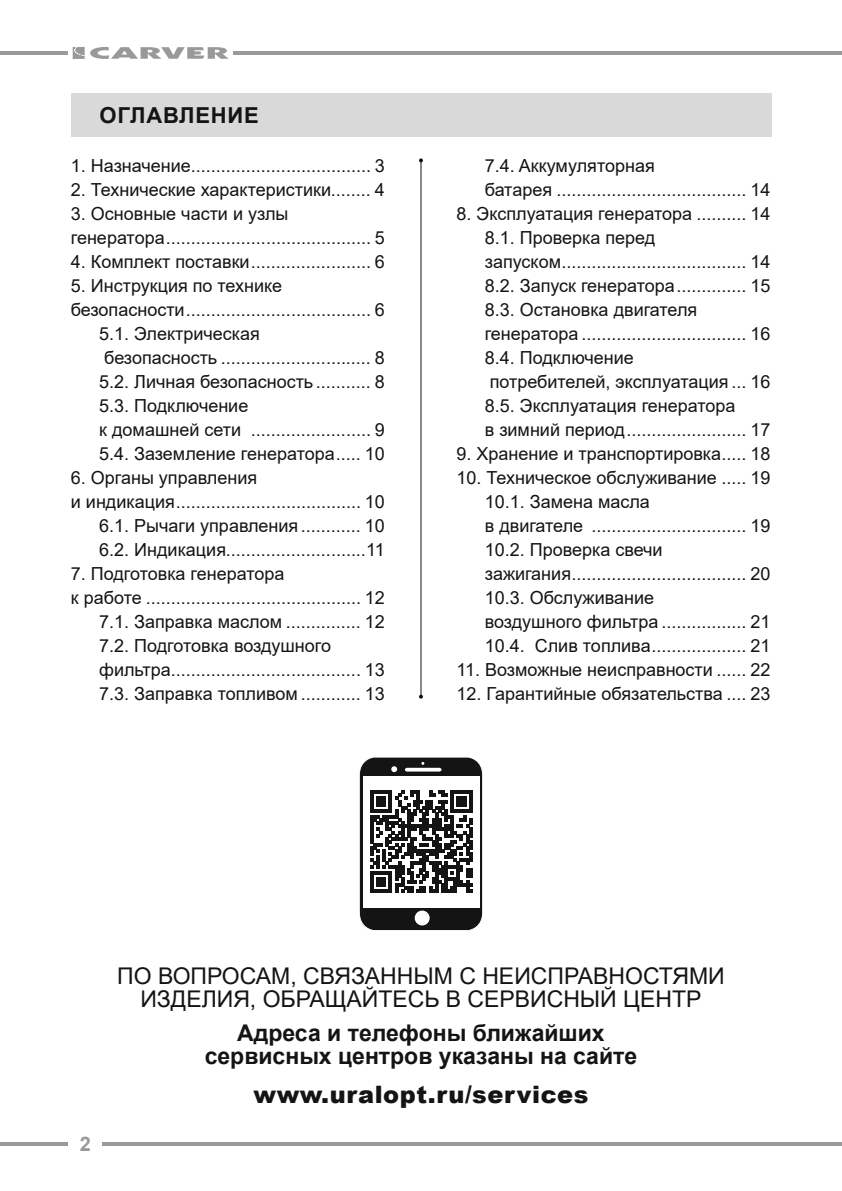
<style>
.page{position:relative;width:842px;height:1191px;background:#fff}
.page>*{position:absolute;margin:0;border:0;box-sizing:border-box;transform-origin:0 0}
.t1{font:900 24px "Arial";letter-spacing:.025em;color:#131413}
.t2{font:23px/22.8px "Arial";color:#131413;text-align:center}
.t3{font:700 23px/22.8px "Arial";color:#131413;text-align:center}
.t4{font:700 22px "Arial";letter-spacing:.035em;color:#131413}
.t5{font:700 20px "Arial";color:#999}
.t6{font:18px/24px "Arial";color:#131413}
</style>
<div class="page">
<hr style="left:234px;top:51px;width:608px;height:4px;background:#999">
<hr style="left:102px;top:1142px;width:740px;height:3px;background:#999">
<hr style="left:0;top:51px;width:68px;height:4px;background:#999">
<svg style="left:0;top:1142px;width:68px;height:3px"></svg>
<svg style="left:73px;top:47px;width:156px;height:12px"></svg>
<div style="left:71px;top:94px;width:700px;height:43px;background:#d9d9d9"></div>
<svg style="left:359px;top:757px;width:124px;height:174px"></svg>
<hr style="left:420px;top:160px;width:1px;height:536px;background:#131413">
<svg style="left:419px;top:158px;width:4px;height:4px"></svg>
<svg style="left:419px;top:694px;width:4px;height:4px"></svg>
<p class="t4" style="left:100px;top:100px;width:161px">ОГЛАВЛЕНИЕ</p>
<p class="t6" style="left:71px;top:153px;width:315px">1. Назначение.................................... 3</p>
<p class="t6" style="left:71px;top:177px;width:315px">2. Технические характеристики........ 4</p>
<p class="t6" style="left:71px;top:201px;width:315px">3. Основные части и узлы генератора......................................... 5</p>
<p class="t6" style="left:71px;top:249px;width:315px">4. Комплект поставки........................ 6</p>
<p class="t6" style="left:71px;top:273px;width:213px">5. Инструкция по технике</p>
<p class="t6" style="left:71px;top:297px;width:315px">безопасности..................................... 6</p>
<p class="t6" style="left:99px;top:321px;width:162px">5.1. Электрическая</p>
<p class="t6" style="left:104px;top:345px;width:282px">безопасность .............................. 8</p>
<p class="t6" style="left:99px;top:369px;width:287px">5.2. Личная безопасность ........... 8</p>
<p class="t6" style="left:99px;top:393px;width:151px">5.3. Подключение</p>
<p class="t6" style="left:99px;top:417px;width:287px">к домашней сети ........................ 9</p>
<p class="t6" style="left:99px;top:441px;width:287px">5.4. Заземление генератора..... 10</p>
<p class="t6" style="left:71px;top:465px;width:188px">6. Органы управления</p>
<p class="t6" style="left:71px;top:489px;width:315px">и индикация..................................... 10</p>
<p class="t6" style="left:99px;top:513px;width:287px">6.1. Рычаги управления ............ 10</p>
<p class="t6" style="left:99px;top:537px;width:287px">6.2. Индикация............................11</p>
<p class="t6" style="left:71px;top:561px;width:215px">7. Подготовка генератора</p>
<p class="t6" style="left:71px;top:585px;width:315px">к работе ........................................... 12</p>
<p class="t6" style="left:99px;top:609px;width:287px">7.1. Заправка маслом ............... 12</p>
<p class="t6" style="left:99px;top:633px;width:233px">7.2. Подготовка воздушного</p>
<p class="t6" style="left:99px;top:657px;width:287px">фильтра...................................... 13</p>
<p class="t6" style="left:99px;top:681px;width:287px">7.3. Заправка топливом ............ 13</p>
<p class="t6" style="left:485px;top:153px;width:287px">7.4. Aккумуляторная<br>батарея ...................................... 14</p>
<p class="t6" style="left:485px;top:201px;width:287px;text-indent:-28px">8. Эксплуатация генератора .......... 14<br>8.1. Проверка перед запуском..................................... 14<br>8.2. Запуск генератора.............. 15<br>8.3. Остановка двигателя генератора ................................. 16<br>8.4. Подключение<br>потребителей, эксплуатация ... 16<br>8.5. Эксплуатация генератора<br>в зимний период........................ 17</p>
<p class="t6" style="left:456px;top:441px;width:315px">9. Хранение и транспортировка..... 18</p>
<p class="t6" style="left:485px;top:465px;width:287px;text-indent:-28px">10. Техническое обслуживание ..... 19<br>10.1. Замена масла<br>в двигателе ............................... 19<br>10.2. Проверка свечи зажигания................................... 20<br>10.3. Обслуживание<br>воздушного фильтра ................. 21<br>10.4. Слив топлива................... 21</p>
<p class="t6" style="left:456px;top:657px;width:315px">11. Возможные неисправности ...... 22</p>
<p class="t6" style="left:456px;top:681px;width:315px">12. Гарантийные обязательства .... 23</p>
<p class="t5" style="left:80px;top:1129px;width:13px">2</p>
<p class="t2" style="left:117px;top:964px;width:609px">ПО ВОПРОСАМ, СВЯЗАННЫМ С НЕИСПРАВНОСТЯМИ<br>ИЗДЕЛИЯ, ОБРАЩАЙТЕСЬ В СЕРВИСНЫЙ ЦЕНТР</p>
<p class="t3" style="left:205px;top:1021px;width:434px">Адреса и телефоны ближайших сервисных центров указаны на сайте</p>
<h1 class="t1" style="left:253px;top:1077px;width:337px">www.uralopt.ru/services</h1>
</div>
